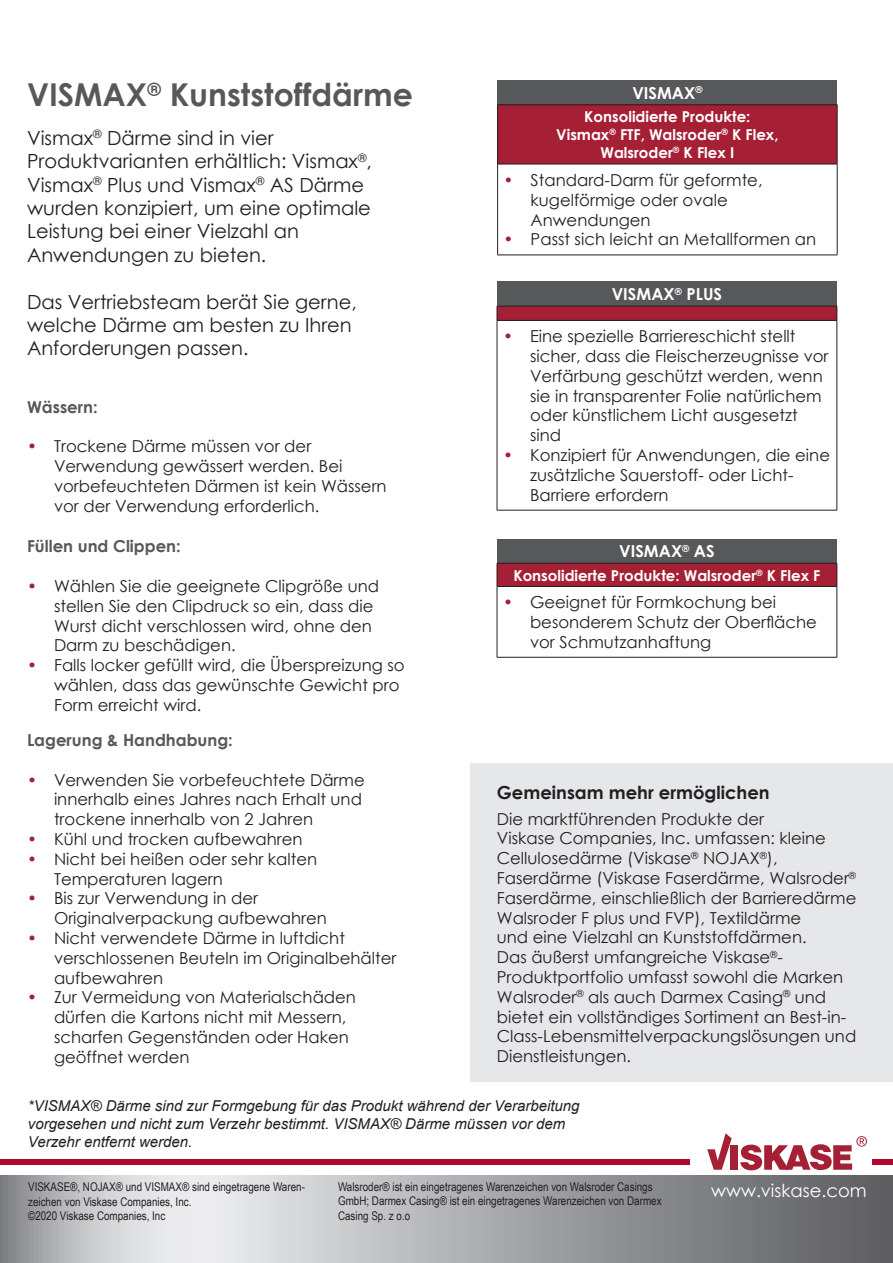
<style>
.page{position:relative;width:893px;height:1263px;background:#fff}
.page>*{position:absolute;margin:0;border:0;box-sizing:border-box;transform-origin:0 0}
.t1{font:700 31.5px "Century Gothic";color:#57585a}
.t2{font:19.5px/23.4px "Century Gothic";color:#231f20}
.t3{font:700 18px "Century Gothic";color:#231f20}
.t4{font:18px "Century Gothic";color:#fff}
.t5{font:16.5px/19.8px "Century Gothic";color:#231f20}
.t6{font:700 16.5px "Century Gothic";color:#57585a}
.t7{font:700 16.5px "Century Gothic";color:#fff}
.t8{font:italic 15px/18px "Arial";color:#231f20}
.t9{font:700 15px/18px "Century Gothic";color:#fff;text-align:center}
.t10{font:12px/14.4px "Arial Narrow";color:#231f20}
.s1{color:#a62035}
</style>
<div class="page">
<svg style="left:0;top:1175px;width:893px;height:88px;background:#a8a9ac"></svg>
<div style="left:0;top:1159px;width:893px;height:6px;background:#b00630"></div>
<div style="left:690px;top:1132px;width:182px;height:39px;background:#fff"></div>
<div style="left:731px;top:1145px;width:7px;height:25px;background:#a62035"></div>
<svg style="left:707px;top:1133px;width:25px;height:37px"></svg>
<svg style="left:740px;top:1136px;width:127px;height:34px"></svg>
<div style="left:471px;top:763px;width:422px;height:318px;background:#e6e7e9"></div>
<div style="left:498px;top:80px;width:339px;height:25px;background:#57585a"></div>
<div style="left:498px;top:105px;width:339px;height:59px;background:#a62035"></div>
<hr style="left:497px;top:105px;width:340px;height:1px;background:#231f20">
<hr style="left:497px;top:105px;width:1px;height:59px;background:#231f20">
<hr style="left:837px;top:105px;width:1px;height:59px;background:#231f20">
<hr style="left:497px;top:164px;width:340px;height:1px;background:#231f20">
<hr style="left:497px;top:164px;width:1px;height:91px;background:#231f20">
<hr style="left:837px;top:164px;width:1px;height:91px;background:#231f20">
<hr style="left:497px;top:255px;width:340px;height:1px;background:#231f20">
<div style="left:497px;top:282px;width:340px;height:24px;background:#57585a"></div>
<div style="left:497px;top:306px;width:340px;height:14px;background:#a62035"></div>
<hr style="left:497px;top:306px;width:340px;height:1px;background:#231f20">
<svg style="left:497px;top:306px;width:1px;height:14px"></svg>
<svg style="left:837px;top:306px;width:1px;height:14px"></svg>
<hr style="left:497px;top:320px;width:340px;height:1px;background:#231f20">
<hr style="left:497px;top:321px;width:1px;height:189px;background:#231f20">
<hr style="left:837px;top:321px;width:1px;height:189px;background:#231f20">
<hr style="left:497px;top:510px;width:340px;height:1px;background:#231f20">
<div style="left:497px;top:539px;width:340px;height:24px;background:#57585a"></div>
<div style="left:497px;top:563px;width:340px;height:23px;background:#a62035"></div>
<hr style="left:497px;top:563px;width:340px;height:1px;background:#231f20">
<svg style="left:497px;top:563px;width:1px;height:23px"></svg>
<svg style="left:837px;top:563px;width:1px;height:23px"></svg>
<hr style="left:497px;top:586px;width:340px;height:1px;background:#231f20">
<hr style="left:497px;top:587px;width:1px;height:70px;background:#231f20">
<hr style="left:837px;top:587px;width:1px;height:70px;background:#231f20">
<hr style="left:497px;top:657px;width:340px;height:1px;background:#231f20">
<p class="t1" style="left:27px;top:71px;width:387px">VISMAX<sup>®</sup> Kunststoffdärme</p>
<p class="t2" style="left:27px;top:126px;width:346px">Vismax<sup>®</sup> Därme sind in vier<br>Produktvarianten erhältlich: Vismax<sup>®</sup>,<br>Vismax<sup>®</sup> Plus und Vismax<sup>®</sup> AS Därme wurden konzipiert, um eine optimale<br>Leistung bei einer Vielzahl an<br>Anwendungen zu bieten.</p>
<p class="t2" style="left:27px;top:290px;width:331px">Das Vertriebsteam berät Sie gerne, welche Därme am besten zu Ihren<br>Anforderungen passen.</p>
<p class="t6" style="left:27px;top:394px;width:72px">Wässern:</p>
<p class="t5" style="left:54px;top:436px;width:334px;text-indent:-27px"><span class="s1">•</span> Trockene Därme müssen vor der Verwendung gewässert werden. Bei vorbefeuchteten Därmen ist kein Wässern vor der Verwendung erforderlich.</p>
<p class="t6" style="left:27px;top:534px;width:155px">Füllen und Clippen:</p>
<p class="t5" style="left:54px;top:576px;width:327px;text-indent:-27px"><span class="s1">•</span> Wählen Sie die geeignete Clipgröße und stellen Sie den Clipdruck so ein, dass die Wurst dicht verschlossen wird, ohne den Darm zu beschädigen.</p>
<p class="t5" style="left:54px;top:655px;width:352px;text-indent:-27px"><span class="s1">•</span> Falls locker gefüllt wird, die Überspreizung so wählen, dass das gewünschte Gewicht pro<br>Form erreicht wird.</p>
<p class="t6" style="left:27px;top:727px;width:207px">Lagerung &amp; Handhabung:</p>
<p class="t5" style="left:54px;top:769px;width:312px;text-indent:-27px"><span class="s1">•</span> Verwenden Sie vorbefeuchtete Därme innerhalb eines Jahres nach Erhalt und trockene innerhalb von 2 Jahren</p>
<p class="t5" style="left:27px;top:829px;width:277px"><span class="s1">•</span> Kühl und trocken aufbewahren</p>
<p class="t5" style="left:54px;top:849px;width:265px;text-indent:-27px"><span class="s1">•</span> Nicht bei heißen oder sehr kalten<br>Temperaturen lagern</p>
<p class="t5" style="left:54px;top:888px;width:274px;text-indent:-27px"><span class="s1">•</span> Bis zur Verwendung in der<br>Originalverpackung aufbewahren</p>
<p class="t5" style="left:54px;top:928px;width:344px;text-indent:-27px"><span class="s1">•</span> Nicht verwendete Därme in luftdicht verschlossenen Beuteln im Originalbehälter aufbewahren</p>
<p class="t5" style="left:54px;top:987px;width:304px;text-indent:-27px"><span class="s1">•</span> Zur Vermeidung von Materialschäden dürfen die Kartons nicht mit Messern, scharfen Gegenständen oder Haken geöffnet werden</p>
<p class="t7" style="left:632px;top:80px;width:72px">VISMAX<sup>®</sup></p>
<p class="t9" style="left:556px;top:107px;width:224px">Konsolidierte Produkte:<br>Vismax<sup>®</sup> FTF, Walsroder<sup>®</sup> K Flex,<br>Walsroder<sup>®</sup> K Flex I</p>
<p class="t5" style="left:531px;top:170px;width:233px;text-indent:-27px"><span class="s1">•</span> Standard-Darm für geformte, kugelförmige oder ovale<br>Anwendungen</p>
<p class="t5" style="left:504px;top:229px;width:314px"><span class="s1">•</span> Passt sich leicht an Metallformen an</p>
<p class="t7" style="left:612px;top:282px;width:112px">VISMAX<sup>®</sup> PLUS</p>
<p class="t5" style="left:530px;top:326px;width:300px;text-indent:-27px"><span class="s1">•</span> Eine spezielle Barriereschicht stellt sicher, dass die Fleischerzeugnisse vor Verfärbung geschützt werden, wenn sie in transparenter Folie natürlichem oder künstlichem Licht ausgesetzt sind</p>
<p class="t5" style="left:530px;top:445px;width:302px;text-indent:-27px"><span class="s1">•</span> Konzipiert für Anwendungen, die eine zusätzliche Sauerstoff- oder Licht-<br>Barriere erfordern</p>
<p class="t7" style="left:619px;top:539px;width:97px">VISMAX<sup>®</sup> AS</p>
<p class="t9" style="left:513px;top:565px;width:309px">Konsolidierte Produkte: Walsroder<sup>®</sup> K Flex F</p>
<p class="t5" style="left:530px;top:592px;width:288px;text-indent:-27px"><span class="s1">•</span> Geeignet für Formkochung bei besonderem Schutz der Oberfläche vor Schmutzanhaftung</p>
<p class="t3" style="left:497px;top:778px;width:274px">Gemeinsam mehr ermöglichen</p>
<p class="t5" style="left:497px;top:808px;width:361px">Die marktführenden Produkte der<br>Viskase Companies, Inc. umfassen: kleine Cellulosedärme (Viskase<sup>®</sup> NOJAX<sup>®</sup>), Faserdärme (Viskase Faserdärme, Walsroder<sup>® </sup>Faserdärme, einschließlich der Barrieredärme Walsroder F plus und FVP), Textildärme<br>und eine Vielzahl an Kunststoffdärmen.<br>Das äußerst umfangreiche Viskase<sup>®</sup>- Produktportfolio umfasst sowohl die Marken Walsroder<sup>®</sup> als auch Darmex Casing<sup>®</sup> und bietet ein vollständiges Sortiment an Best-in-Class-Lebensmittelverpackungslösungen und Dienstleistungen.</p>
<p class="t8" style="left:28px;top:1097px;width:553px">*VISMAX® Därme sind zur Formgebung für das Produkt während der Verarbeitung vorgesehen und nicht zum Verzehr bestimmt. VISMAX® Därme müssen vor dem<br>Verzehr entfernt werden.</p>
<p class="t10" style="left:28px;top:1179px;width:278px">VISKASE®, NOJAX® und VISMAX® sind eingetragene Waren&shy;zeichen von Viskase Companies, Inc.<br>©2020 Viskase Companies, Inc</p>
<p class="t10" style="left:338px;top:1179px;width:325px">Walsroder® ist ein eingetragenes Warenzeichen von Walsroder Casings<br>GmbH; Darmex Casing® ist ein eingetragenes Warenzeichen von Darmex<br>Casing Sp. z o.o</p>
<p class="t4" style="left:711px;top:1178px;width:157px">www.viskase.com</p>
</div>
